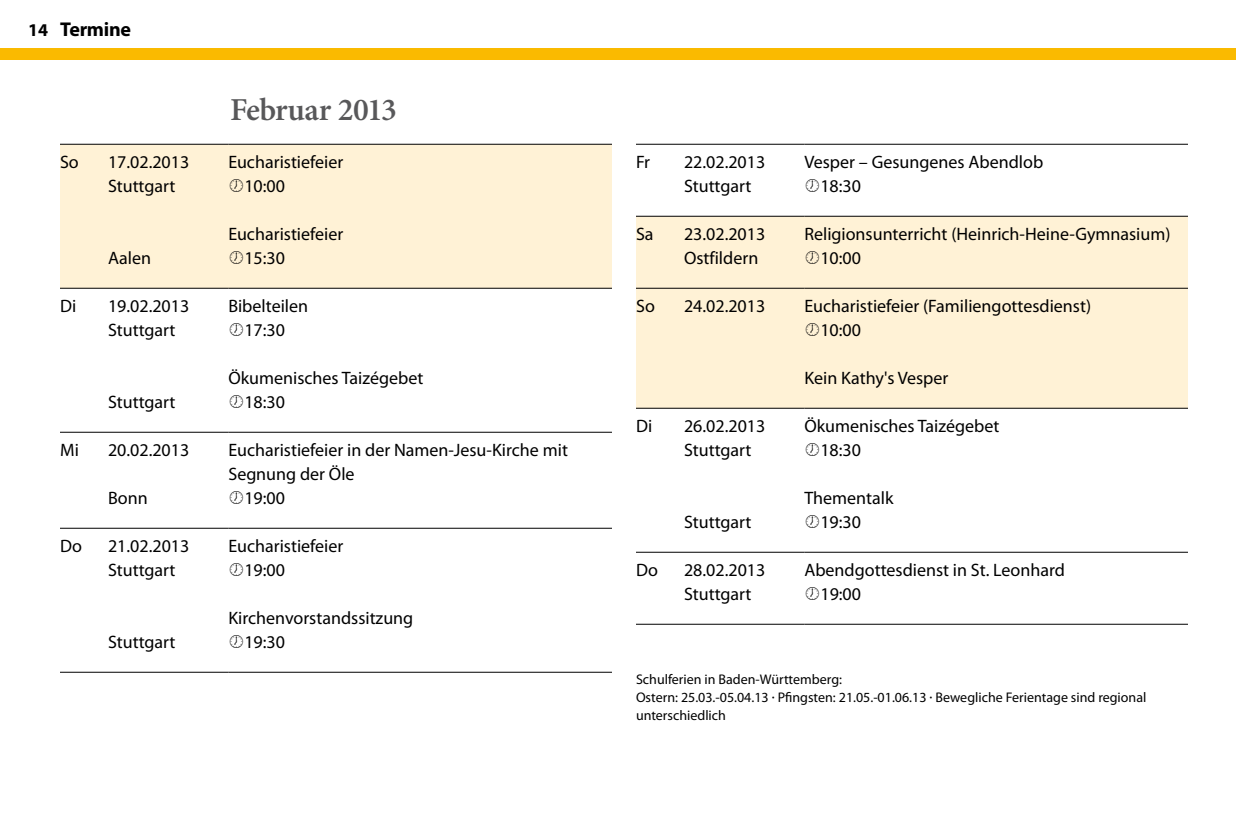
<style>
.page{position:relative;width:1236px;height:840px;background:#fff}
.page>*{position:absolute;margin:0;border:0;box-sizing:border-box;transform-origin:0 0}
.t1{font:600 32px "Minion Pro";letter-spacing:-.02em;color:#58585a}
.t2{font:700 20px "Myriad Pro";letter-spacing:-.015em;color:#000}
.t3{font:18px/24px "Myriad Pro";color:#000}
.t4{font:700 18px "Myriad Pro";color:#000}
.t5{font:14px/18px "Myriad Pro";color:#000}
</style>
<div class="page">
<div style="left:60px;top:145px;width:552px;height:143px;background:#fff2d6"></div>
<svg style="left:60px;top:431px;width:552px;height:97px"></svg>
<hr style="left:60px;top:144px;width:48px;height:1px;background:#000">
<hr style="left:108px;top:144px;width:120px;height:1px;background:#000">
<hr style="left:228px;top:144px;width:384px;height:1px;background:#000">
<hr style="left:60px;top:288px;width:48px;height:1px;background:#000">
<hr style="left:108px;top:288px;width:120px;height:1px;background:#000">
<hr style="left:228px;top:288px;width:384px;height:1px;background:#000">
<hr style="left:60px;top:432px;width:48px;height:1px;background:#000">
<hr style="left:108px;top:432px;width:120px;height:1px;background:#000">
<hr style="left:228px;top:432px;width:384px;height:1px;background:#000">
<hr style="left:60px;top:528px;width:48px;height:1px;background:#000">
<hr style="left:108px;top:528px;width:120px;height:1px;background:#000">
<hr style="left:228px;top:528px;width:384px;height:1px;background:#000">
<hr style="left:60px;top:672px;width:48px;height:1px;background:#000">
<hr style="left:108px;top:672px;width:120px;height:1px;background:#000">
<hr style="left:228px;top:672px;width:384px;height:1px;background:#000">
<div style="left:636px;top:217px;width:552px;height:191px;background:#fff2d6"></div>
<hr style="left:636px;top:624px;width:48px;height:1px;background:#000">
<hr style="left:684px;top:624px;width:120px;height:1px;background:#000">
<hr style="left:804px;top:624px;width:384px;height:1px;background:#000">
<hr style="left:636px;top:144px;width:48px;height:1px;background:#000">
<hr style="left:684px;top:144px;width:120px;height:1px;background:#000">
<hr style="left:804px;top:144px;width:384px;height:1px;background:#000">
<hr style="left:636px;top:552px;width:48px;height:1px;background:#000">
<hr style="left:684px;top:552px;width:120px;height:1px;background:#000">
<hr style="left:804px;top:552px;width:384px;height:1px;background:#000">
<hr style="left:636px;top:288px;width:48px;height:1px;background:#000">
<hr style="left:684px;top:288px;width:120px;height:1px;background:#000">
<hr style="left:804px;top:288px;width:384px;height:1px;background:#000">
<hr style="left:636px;top:408px;width:48px;height:1px;background:#000">
<hr style="left:684px;top:408px;width:120px;height:1px;background:#000">
<hr style="left:804px;top:408px;width:384px;height:1px;background:#000">
<hr style="left:636px;top:216px;width:48px;height:1px;background:#000">
<hr style="left:684px;top:216px;width:120px;height:1px;background:#000">
<hr style="left:804px;top:216px;width:384px;height:1px;background:#000">
<div style="left:0;top:48px;width:1236px;height:12px;background:#faba00"></div>
<svg style="left:230px;top:179px;width:13px;height:13px"></svg>
<svg style="left:230px;top:251px;width:13px;height:13px"></svg>
<svg style="left:230px;top:491px;width:13px;height:13px"></svg>
<svg style="left:806px;top:251px;width:13px;height:13px"></svg>
<svg style="left:806px;top:323px;width:13px;height:13px"></svg>
<p class="t4" style="left:28px;top:18px;width:21px">14</p>
<p class="t2" style="left:60px;top:16px;width:73px">Termine</p>
<h1 class="t1" style="left:230px;top:88px;width:169px">Februar 2013</h1>
<p class="t3" style="left:60px;top:150px;width:20px">So</p>
<p class="t3" style="left:108px;top:150px;width:83px">17.02.2013</p>
<p class="t3" style="left:228px;top:150px;width:117px">Eucharistiefeier</p>
<p class="t3" style="left:108px;top:174px;width:69px">Stuttgart</p>
<p class="t3" style="left:244px;top:174px;width:42px">10:00</p>
<p class="t3" style="left:228px;top:222px;width:117px">Eucharistiefeier</p>
<p class="t3" style="left:108px;top:246px;width:45px">Aalen</p>
<p class="t3" style="left:244px;top:246px;width:42px">15:30</p>
<p class="t3" style="left:60px;top:294px;width:18px">Di</p>
<p class="t3" style="left:108px;top:294px;width:83px">19.02.2013</p>
<p class="t3" style="left:228px;top:294px;width:81px">Bibelteilen</p>
<p class="t3" style="left:108px;top:318px;width:69px">Stuttgart</p>
<p class="t3" style="left:244px;top:318px;width:42px">17:30</p>
<p class="t3" style="left:228px;top:366px;width:197px">Ökumenisches Taizégebet</p>
<p class="t3" style="left:108px;top:390px;width:69px">Stuttgart</p>
<p class="t3" style="left:244px;top:390px;width:42px">18:30</p>
<p class="t3" style="left:60px;top:438px;width:20px">Mi</p>
<p class="t3" style="left:108px;top:438px;width:83px">20.02.2013</p>
<p class="t3" style="left:228px;top:438px;width:341px">Eucharistiefeier in der Namen-Jesu-Kirche mit<br>Segnung der Öle</p>
<p class="t3" style="left:108px;top:486px;width:41px">Bonn</p>
<p class="t3" style="left:244px;top:486px;width:42px">19:00</p>
<p class="t3" style="left:60px;top:534px;width:23px">Do</p>
<p class="t3" style="left:108px;top:534px;width:83px">21.02.2013</p>
<p class="t3" style="left:228px;top:534px;width:117px">Eucharistiefeier</p>
<p class="t3" style="left:108px;top:558px;width:69px">Stuttgart</p>
<p class="t3" style="left:244px;top:558px;width:42px">19:00</p>
<p class="t3" style="left:228px;top:606px;width:186px">Kirchenvorstandssitzung</p>
<p class="t3" style="left:108px;top:630px;width:69px">Stuttgart</p>
<p class="t3" style="left:244px;top:630px;width:42px">19:30</p>
<p class="t3" style="left:636px;top:150px;width:16px">Fr</p>
<p class="t3" style="left:684px;top:150px;width:83px">22.02.2013</p>
<p class="t3" style="left:804px;top:150px;width:240px">Vesper – Gesungenes Abendlob</p>
<p class="t3" style="left:684px;top:174px;width:69px">Stuttgart</p>
<p class="t3" style="left:820px;top:174px;width:42px">18:30</p>
<p class="t3" style="left:636px;top:222px;width:19px">Sa</p>
<p class="t3" style="left:684px;top:222px;width:83px">23.02.2013</p>
<p class="t3" style="left:804px;top:222px;width:368px">Religionsunterricht (Heinrich-Heine-Gymnasium)</p>
<p class="t3" style="left:684px;top:246px;width:76px">Ostfildern</p>
<p class="t3" style="left:820px;top:246px;width:42px">10:00</p>
<p class="t3" style="left:636px;top:294px;width:20px">So</p>
<p class="t3" style="left:684px;top:294px;width:83px">24.02.2013</p>
<p class="t3" style="left:820px;top:294px;width:272px;text-indent:-16px">Eucharistiefeier (Familiengottesdienst)<br>10:00</p>
<p class="t3" style="left:804px;top:366px;width:146px">Kein Kathy's Vesper</p>
<p class="t3" style="left:636px;top:414px;width:18px">Di</p>
<p class="t3" style="left:684px;top:414px;width:83px">26.02.2013</p>
<p class="t3" style="left:804px;top:414px;width:197px">Ökumenisches Taizégebet</p>
<p class="t3" style="left:684px;top:438px;width:69px">Stuttgart</p>
<p class="t3" style="left:820px;top:438px;width:42px">18:30</p>
<p class="t3" style="left:804px;top:486px;width:91px">Thementalk</p>
<p class="t3" style="left:684px;top:510px;width:69px">Stuttgart</p>
<p class="t3" style="left:820px;top:510px;width:42px">19:30</p>
<p class="t3" style="left:636px;top:558px;width:23px">Do</p>
<p class="t3" style="left:684px;top:558px;width:83px">28.02.2013</p>
<p class="t3" style="left:804px;top:558px;width:262px">Abendgottesdienst in St. Leonhard</p>
<p class="t3" style="left:684px;top:582px;width:69px">Stuttgart</p>
<p class="t3" style="left:820px;top:582px;width:42px">19:00</p>
<p class="t5" style="left:636px;top:670px;width:512px">Schulferien in Baden-Württemberg:<br>Ostern: 25.03.-05.04.13 · Pfingsten: 21.05.-01.06.13 · Bewegliche Ferientage sind regional unterschiedlich</p>
</div>
